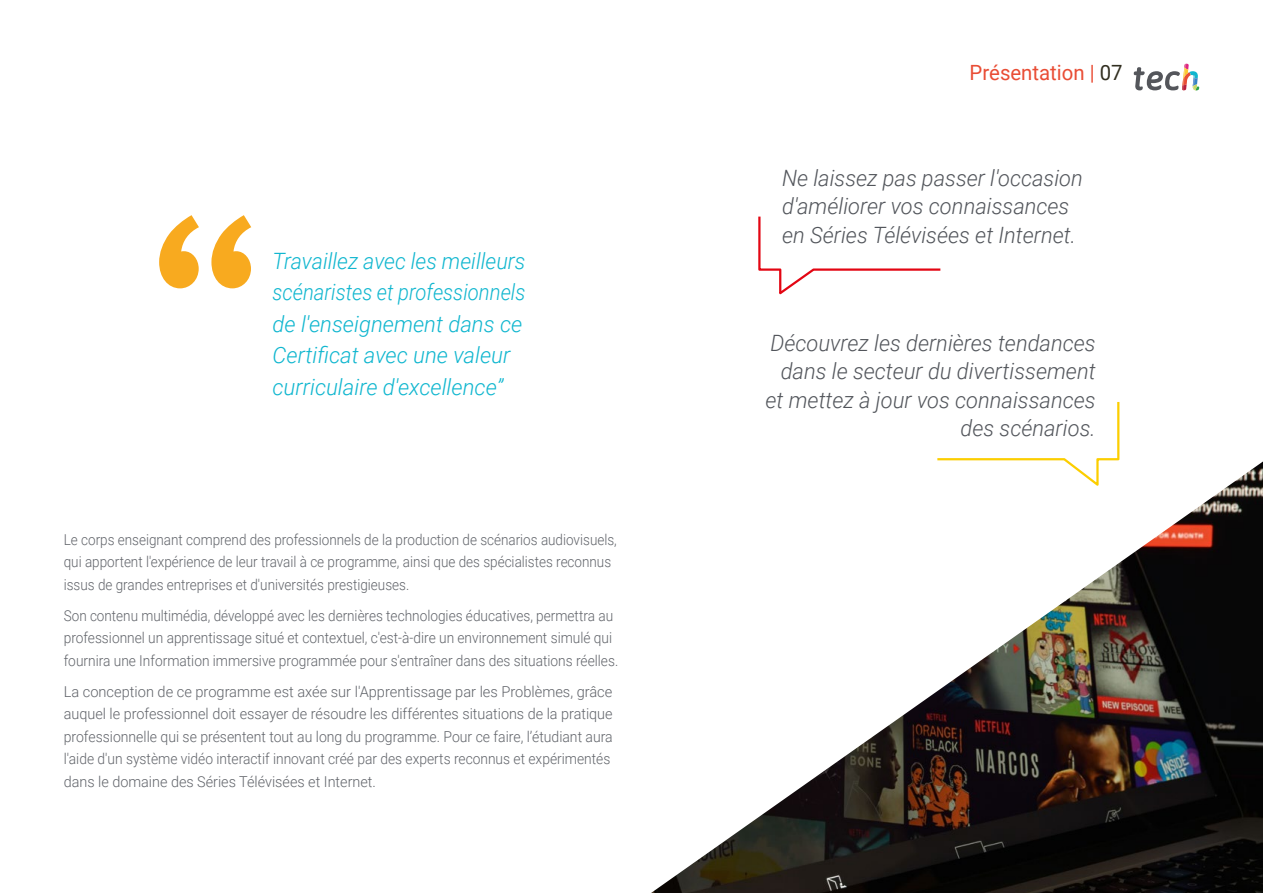
<style>
.page{position:relative;width:1263px;height:893px;background:#fff}
.page>*{position:absolute;margin:0;border:0;box-sizing:border-box;transform-origin:0 0}
.t1{font:italic 300 22.5px/28.5px "Roboto";color:#52555b;text-align:right}
.t2{font:italic 300 22.5px/31.5px "Roboto";color:#0fb6cf;scale:.95 1}
.t3{font:21px "Roboto";color:#e94d35}
.t4{font:300 15px/22.5px "Roboto";color:#61646a;scale:.9 1}
.t5{font:300 15px/22.5px "Roboto";color:#61646a}
.s1{color:#312e20}
</style>
<div class="page">
<svg style="left:159px;top:215px;width:92px;height:73px"></svg>
<img style="left:651px;top:461px;width:612px;height:432px">
<svg style="left:935px;top:402px;width:185px;height:87px"></svg>
<svg style="left:758px;top:216px;width:183px;height:79px"></svg>
<svg style="left:1134px;top:64px;width:65px;height:27px"></svg>
<h1 class="t2" style="left:273px;top:244px;width:268px">Travaillez avec les meilleurs scénaristes et professionnels de l'enseignement dans ce<br>Certificat avec une valeur curriculaire d'excellence”</h1>
<p class="t4" style="left:64px;top:527px;width:616px">Le corps enseignant comprend des professionnels de la production de scénarios audiovisuels, qui apportent l'expérience de leur travail à ce programme, ainsi que des spécialistes reconnus issus de grandes entreprises et d'universités prestigieuses.</p>
<p class="t4" style="left:64px;top:603px;width:618px">Son contenu multimédia, développé avec les dernières technologies éducatives, permettra au professionnel un apprentissage situé et contextuel, c'est-à-dire un environnement simulé qui fournira une Information immersive programmée pour s'entraîner dans des situations réelles.</p>
<p class="t5" style="left:64px;top:679px;width:550px">La conception de ce programme est axée sur l'Apprentissage par les Problèmes, grâce auquel le professionnel doit essayer de résoudre les différentes situations de la pratique professionnelle qui se présentent tout au long du programme. Pour ce faire, l’étudiant aura l'aide d'un système vidéo interactif innovant créé par des experts reconnus et expérimentés dans le domaine des Séries Télévisées et Internet.</p>
<h2 class="t3" style="left:970px;top:57px;width:155px">Présentation | <span class="s1">07</span></h2>
<h1 class="t1" style="left:782px;top:163px;width:302px;text-align:left">Ne laissez pas passer l'occasion d'améliorer vos connaissances en Séries Télévisées et Internet.</h1>
<h1 class="t1" style="left:765px;top:327px;width:332px">Découvrez les dernières tendances dans le secteur du divertissement et mettez à jour vos connaissances des scénarios.</h1>
</div>
